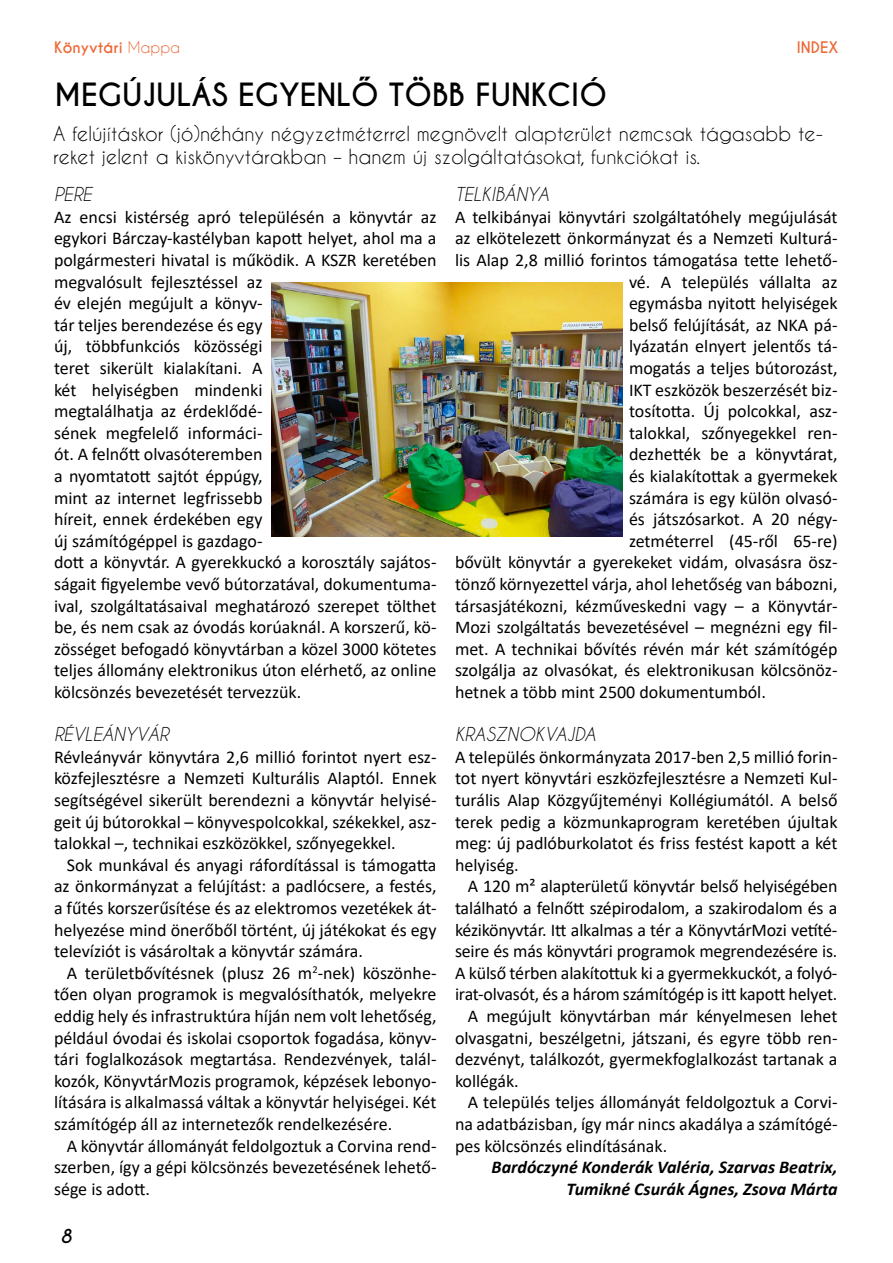
<style>
.page{position:relative;width:893px;height:1263px;background:#fff}
.page>*{position:absolute;margin:0;border:0;box-sizing:border-box;transform-origin:0 0}
.t1{font:700 30px "Caviar Dreams";color:#000}
.t2{font:19.5px/23.4px "Caviar Dreams";color:#000}
.t3{font:18px/21.6px "Calibri";color:#000;text-align:justify}
.t4{font:italic 700 18px/21.6px "Calibri";color:#000;text-align:right}
.t5{font:italic 18px "Caviar Dreams";color:#000}
.t6{font:italic 700 18px "Caviar Dreams";color:#000}
.t7{font:700 15px "Caviar Dreams";color:#ec6835}
.s1{font-weight:400}
</style>
<div class="page">
<img style="left:272px;top:282px;width:350px;height:254px">
<p class="t7" style="left:797px;top:38px;width:43px">INDEX</p>
<p class="t7" style="left:54px;top:38px;width:128px">KÖNYVTÁRI <span class="s1">Mappa</span></p>
<h1 class="t1" style="left:55px;top:77px;width:554px">MEGÚJULÁS EGYENLŐ TÖBB FUNKCIÓ</h1>
<p class="t2" style="left:53px;top:122px;width:772px">A felújításkor (jó)néhány négyzetméterrel megnövelt alapterület nemcsak tágasabb te&shy;reket jelent a kiskönyvtárakban – hanem új szolgáltatásokat, funkciókat is.</p>
<p class="t5" style="left:54px;top:184px;width:40px">PERE</p>
<p class="t3" style="left:54px;top:206px;width:384px;text-align:left">Az encsi kistérség apró településén a könyvtár az egykori Bárczay-kastélyban kapott helyet, ahol ma a polgármesteri hivatal is működik. A KSZR keretében megvalósult fejlesztéssel az<br>év elején megújult a könyv-<br>tár teljes berendezése és egy<br>új, többfunkciós közösségi<br>teret sikerült kialakítani. A<br>két helyiségben mindenki<br>megtalálhatja az érdeklődé-<br>sének megfelelő informáci-<br>ót. A felnőtt olvasóteremben<br>a nyomtatott sajtót éppúgy,<br>mint az internet legfrissebb<br>híreit, ennek érdekében egy<br>új számítógéppel is gazdago-<br>dott a könyvtár. A gyerekkuckó a korosztály sajátos&shy;ságait figyelembe vevő bútorzatával, dokumentuma&shy;ival, szolgáltatásaival meghatározó szerepet tölthet be, és nem csak az óvodás korúaknál. A korszerű, kö&shy;zösséget befogadó könyvtárban a közel 3000 kötetes teljes állomány elektronikus úton elérhető, az online kölcsönzés bevezetését tervezzük.</p>
<p class="t5" style="left:54px;top:724px;width:116px">RÉVLEÁNYVÁR</p>
<p class="t3" style="left:54px;top:746px;width:384px">Révleányvár könyvtára 2,6 millió forintot nyert esz&shy;közfejlesztésre a Nemzeti Kulturális Alaptól. Ennek segítségével sikerült berendezni a könyvtár helyisé&shy;geit új bútorokkal – könyvespolcokkal, székekkel, asz&shy;talokkal –, technikai eszközökkel, szőnyegekkel.</p>
<p class="t3" style="left:54px;top:854px;width:384px;text-indent:13px">Sok munkával és anyagi ráfordítással is támogatta az önkormányzat a felújítást: a padlócsere, a festés, a fűtés korszerűsítése és az elektromos vezetékek át&shy;helyezése mind önerőből történt, új játékokat és egy televíziót is vásároltak a könyvtár számára.</p>
<p class="t3" style="left:54px;top:962px;width:384px;text-indent:13px">A területbővítésnek (plusz 26 m<sup>2</sup>-nek) köszönhe&shy;tően olyan programok is megvalósíthatók, melyekre eddig hely és infrastruktúra híján nem volt lehetőség, például óvodai és iskolai csoportok fogadása, könyv&shy;tári foglalkozások megtartása. Rendezvények, talál&shy;kozók, KönyvtárMozis programok, képzések lebonyo&shy;lítására is alkalmassá váltak a könyvtár helyiségei. Két számítógép áll az internetezők rendelkezésére.</p>
<p class="t3" style="left:54px;top:1134px;width:384px;text-indent:13px">A könyvtár állományát feldolgoztuk a Corvina rend&shy;szerben, így a gépi kölcsönzés bevezetésének lehető&shy;sége is adott.</p>
<p class="t5" style="left:455px;top:184px;width:96px">TELKIBÁNYA</p>
<p class="t3" style="left:455px;top:206px;width:384px">A telkibányai könyvtári szolgáltatóhely megújulását</p>
<p class="t3" style="left:455px;top:227px;width:384px">az elkötelezett önkormányzat és a Nemzeti Kulturá-</p>
<p class="t3" style="left:455px;top:249px;width:384px">lis Alap 2,8 millió forintos támogatása tette lehető-</p>
<p class="t3" style="left:629px;top:270px;width:210px">vé. A település vállalta az</p>
<p class="t3" style="left:629px;top:292px;width:210px">egymásba nyitott helyiségek</p>
<p class="t3" style="left:629px;top:314px;width:210px">belső felújítását, az NKA pá-</p>
<p class="t3" style="left:629px;top:335px;width:210px">lyázatán elnyert jelentős tá-</p>
<p class="t3" style="left:629px;top:357px;width:210px">mogatás a teljes bútorozást,</p>
<p class="t3" style="left:629px;top:378px;width:210px">IKT eszközök beszerzését biz-</p>
<p class="t3" style="left:629px;top:400px;width:210px">tosította. Új polcokkal, asz-</p>
<p class="t3" style="left:629px;top:422px;width:210px">talokkal, szőnyegekkel ren-</p>
<p class="t3" style="left:629px;top:443px;width:210px">dezhették be a könyvtárat,</p>
<p class="t3" style="left:629px;top:465px;width:210px">és kialakítottak a gyermekek</p>
<p class="t3" style="left:629px;top:486px;width:210px">számára is egy külön olvasó-</p>
<p class="t3" style="left:629px;top:508px;width:210px">és játszósarkot. A 20 négy-</p>
<p class="t3" style="left:629px;top:530px;width:210px">zetméterrel (45-ről 65-re)</p>
<p class="t3" style="left:455px;top:551px;width:384px">bővült könyvtár a gyerekeket vidám, olvasásra ösz-</p>
<p class="t3" style="left:455px;top:573px;width:384px">tönző környezettel várja, ahol lehetőség van bábozni,</p>
<p class="t3" style="left:455px;top:594px;width:384px">társasjátékozni, kézműveskedni vagy – a Könyvtár-</p>
<p class="t3" style="left:455px;top:616px;width:384px">Mozi szolgáltatás bevezetésével – megnézni egy fil-</p>
<p class="t3" style="left:455px;top:638px;width:384px">met. A technikai bővítés révén már két számítógép</p>
<p class="t3" style="left:455px;top:659px;width:384px">szolgálja az olvasókat, és elektronikusan kölcsönöz-</p>
<p class="t3" style="left:455px;top:681px;width:312px">hetnek a több mint 2500 dokumentumból.</p>
<p class="t5" style="left:455px;top:724px;width:142px">KRASZNOKVAJDA</p>
<p class="t3" style="left:455px;top:746px;width:384px">A település önkormányzata 2017-ben 2,5 millió forin&shy;tot nyert könyvtári eszközfejlesztésre a Nemzeti Kul&shy;turális Alap Közgyűjteményi Kollégiumától. A belső terek pedig a közmunkaprogram keretében újultak meg: új padlóburkolatot és friss festést kapott a két helyiség.</p>
<p class="t3" style="left:468px;top:875px;width:371px">A 120 m² alapterületű könyvtár belső helyiségében</p>
<p class="t3" style="left:455px;top:897px;width:384px">található a felnőtt szépirodalom, a szakirodalom és a</p>
<p class="t3" style="left:455px;top:918px;width:384px">kézikönyvtár. Itt alkalmas a tér a KönyvtárMozi vetíté-</p>
<p class="t3" style="left:455px;top:940px;width:384px">seire és más könyvtári programok megrendezésére is.</p>
<p class="t3" style="left:455px;top:962px;width:384px">A külső térben alakítottuk ki a gyermekkuckót, a folyó-</p>
<p class="t3" style="left:455px;top:983px;width:384px">irat-olvasót, és a három számítógép is itt kapott helyet.</p>
<p class="t3" style="left:468px;top:1005px;width:371px">A megújult könyvtárban már kényelmesen lehet</p>
<p class="t3" style="left:455px;top:1026px;width:384px">olvasgatni, beszélgetni, játszani, és egyre több ren-</p>
<p class="t3" style="left:455px;top:1048px;width:384px">dezvényt, találkozót, gyermekfoglalkozást tartanak a</p>
<p class="t3" style="left:455px;top:1070px;width:65px">kollégák.</p>
<p class="t3" style="left:468px;top:1091px;width:371px">A település teljes állományát feldolgoztuk a Corvi-</p>
<p class="t3" style="left:455px;top:1113px;width:384px">na adatbázisban, így már nincs akadálya a számítógé-</p>
<p class="t3" style="left:455px;top:1134px;width:214px">pes kölcsönzés elindításának.</p>
<p class="t4" style="left:492px;top:1156px;width:347px">Bardóczyné Konderák Valéria, Szarvas Beatrix,<br>Tumikné Csurák Ágnes, Zsova Márta</p>
<p class="t6" style="left:60px;top:1226px;width:13px">8</p>
</div>
